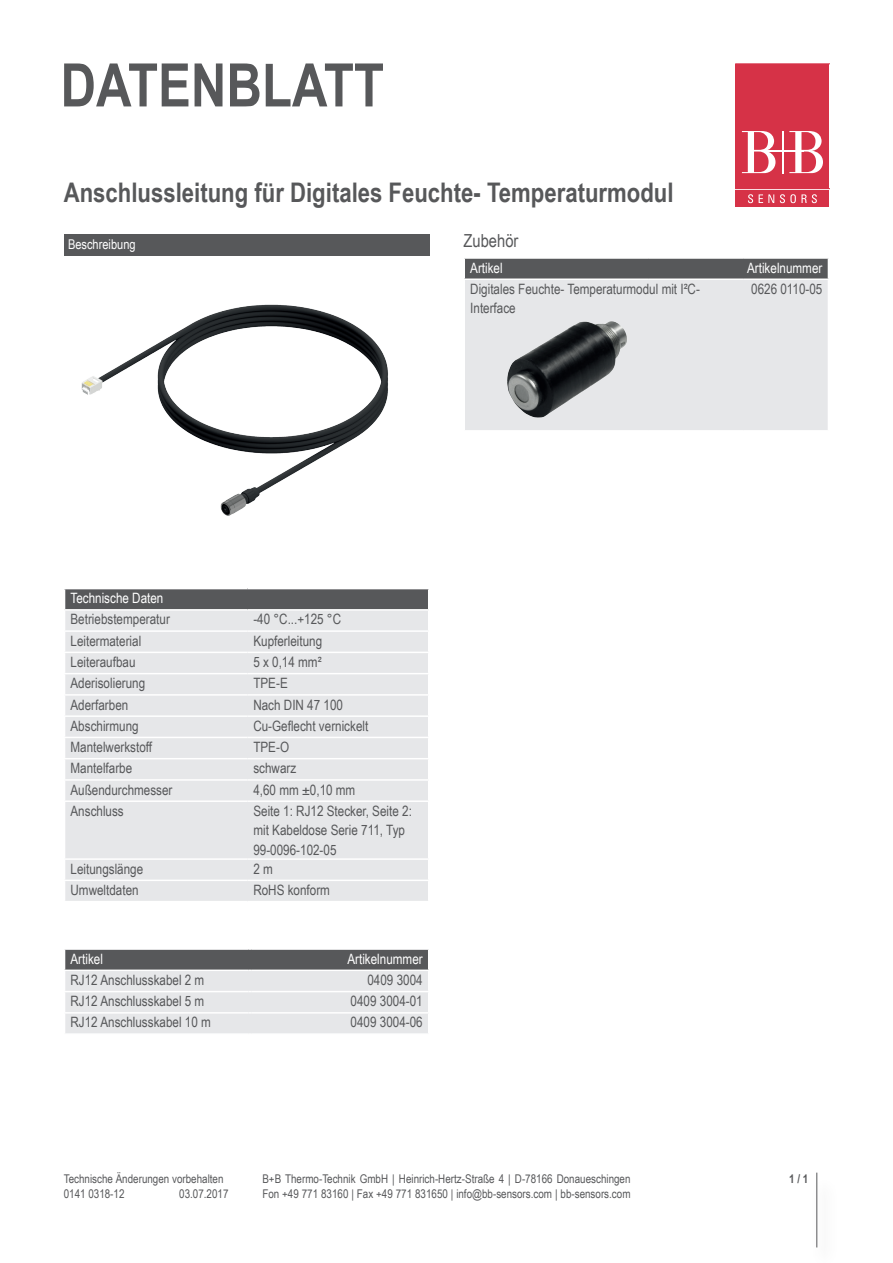
<style>
.page{position:relative;width:893px;height:1263px;background:#fff}
.page>*{position:absolute;margin:0;border:0;box-sizing:border-box;transform-origin:0 0}
.t1{font:700 60px "Arial Narrow";color:#57585a}
.t2{font:700 27px "Arial Narrow";color:#57585a}
.t3{font:18px "Arial Narrow";color:#57585a}
.t4{font:14.25px/19.5px "Arial Narrow";color:#57585a}
.t5{font:14.25px "Arial Narrow";color:#fff}
.t6{font:13.5px "Arial Narrow";color:#fff}
.t7{font:12px/15px "Arial Narrow";color:#57585a}
.t8{font:700 12px "Arial Narrow";color:#57585a}
</style>
<div class="page">
<div style="left:64px;top:234px;width:365px;height:21px;background:#57585a"></div>
<img style="left:81px;top:304px;width:307px;height:212px">
<div style="left:65px;top:589px;width:364px;height:21px;background:#57585a"></div>
<div style="left:65px;top:611px;width:363px;height:290px;background:#e6e7e9"></div>
<hr style="left:64px;top:609px;width:183px;height:2px;background:#fff">
<hr style="left:247px;top:609px;width:182px;height:2px;background:#fff">
<hr style="left:64px;top:630px;width:183px;height:2px;background:#fff">
<hr style="left:247px;top:630px;width:182px;height:2px;background:#fff">
<hr style="left:64px;top:652px;width:183px;height:1px;background:#fff">
<hr style="left:247px;top:652px;width:182px;height:1px;background:#fff">
<hr style="left:64px;top:673px;width:183px;height:1px;background:#fff">
<hr style="left:247px;top:673px;width:182px;height:1px;background:#fff">
<hr style="left:64px;top:694px;width:183px;height:2px;background:#fff">
<hr style="left:247px;top:694px;width:182px;height:2px;background:#fff">
<hr style="left:64px;top:715px;width:183px;height:2px;background:#fff">
<hr style="left:247px;top:715px;width:182px;height:2px;background:#fff">
<hr style="left:64px;top:737px;width:183px;height:1px;background:#fff">
<hr style="left:247px;top:737px;width:182px;height:1px;background:#fff">
<hr style="left:64px;top:758px;width:183px;height:1px;background:#fff">
<hr style="left:247px;top:758px;width:182px;height:1px;background:#fff">
<hr style="left:64px;top:779px;width:183px;height:2px;background:#fff">
<hr style="left:247px;top:779px;width:182px;height:2px;background:#fff">
<svg style="left:428px;top:589px;width:1px;height:21px"></svg>
<hr style="left:64px;top:800px;width:183px;height:2px;background:#fff">
<hr style="left:247px;top:800px;width:182px;height:2px;background:#fff">
<hr style="left:64px;top:858px;width:183px;height:2px;background:#fff">
<hr style="left:247px;top:858px;width:182px;height:2px;background:#fff">
<hr style="left:64px;top:880px;width:183px;height:1px;background:#fff">
<hr style="left:247px;top:880px;width:182px;height:1px;background:#fff">
<svg style="left:64px;top:949px;width:365px;height:85px;background:#c6c7c9"></svg>
<hr style="left:251px;top:1033px;width:178px;height:2px;background:#fff">
<div style="left:465px;top:280px;width:363px;height:150px;background:#e6e7e9"></div>
<div style="left:464px;top:258px;width:365px;height:20px;background:#57585a"></div>
<img style="left:489px;top:309px;width:152px;height:120px">
<div style="left:736px;top:190px;width:93px;height:17px;background:#d63247"></div>
<svg style="left:736px;top:64px;width:93px;height:139px"></svg>
<hr style="left:816px;top:1172px;width:1px;height:75px;background:#57585a">
<h1 class="t1" style="left:61px;top:40px;width:325px">DATENBLATT</h1>
<h2 class="t2" style="left:64px;top:172px;width:611px">Anschlussleitung für Digitales Feuchte- Temperaturmodul</h2>
<p class="t6" style="left:68px;top:235px;width:69px">Beschreibung</p>
<p class="t3" style="left:463px;top:227px;width:56px">Zubehör</p>
<p class="t5" style="left:470px;top:257px;width:34px">Artikel</p>
<p class="t5" style="left:747px;top:257px;width:77px">Artikelnummer</p>
<p class="t4" style="left:470px;top:279px;width:231px">Digitales Feuchte- Temperaturmodul mit I²C-<br>Interface</p>
<p class="t4" style="left:751px;top:279px;width:73px">0626 0110-05</p>
<p class="t5" style="left:71px;top:588px;width:94px">Technische Daten</p>
<p class="t4" style="left:71px;top:609px;width:101px">Betriebstemperatur</p>
<p class="t4" style="left:253px;top:609px;width:89px">-40 °C...+125 °C</p>
<p class="t4" style="left:71px;top:630px;width:72px">Leitermaterial</p>
<p class="t4" style="left:253px;top:630px;width:70px">Kupferleitung</p>
<p class="t4" style="left:71px;top:652px;width:66px">Leiteraufbau</p>
<p class="t4" style="left:253px;top:652px;width:70px">5 x 0,14 mm²</p>
<p class="t4" style="left:71px;top:673px;width:76px">Aderisolierung</p>
<p class="t4" style="left:253px;top:673px;width:36px">TPE-E</p>
<p class="t4" style="left:71px;top:694px;width:59px">Aderfarben</p>
<p class="t4" style="left:253px;top:694px;width:91px">Nach DIN 47 100</p>
<p class="t4" style="left:71px;top:715px;width:70px">Abschirmung</p>
<p class="t4" style="left:253px;top:715px;width:116px">Cu-Geflecht vernickelt</p>
<p class="t4" style="left:71px;top:737px;width:83px">Mantelwerkstoff</p>
<p class="t4" style="left:253px;top:737px;width:37px">TPE-O</p>
<p class="t4" style="left:71px;top:758px;width:63px">Mantelfarbe</p>
<p class="t4" style="left:253px;top:758px;width:44px">schwarz</p>
<p class="t4" style="left:71px;top:779px;width:103px">Außendurchmesser</p>
<p class="t4" style="left:253px;top:779px;width:103px">4,60 mm ±0,10 mm</p>
<p class="t4" style="left:71px;top:800px;width:55px">Anschluss</p>
<p class="t4" style="left:253px;top:800px;width:160px">Seite 1: RJ12 Stecker, Seite 2: mit Kabeldose Serie 711, Typ<br>99-0096-102-05</p>
<p class="t4" style="left:71px;top:858px;width:74px">Leitungslänge</p>
<p class="t4" style="left:253px;top:858px;width:21px">2 m</p>
<p class="t4" style="left:71px;top:880px;width:70px">Umweltdaten</p>
<p class="t4" style="left:253px;top:880px;width:78px">RoHS konform</p>
<p class="t5" style="left:71px;top:948px;width:34px">Artikel</p>
<p class="t5" style="left:347px;top:948px;width:77px">Artikelnummer</p>
<p class="t4" style="left:71px;top:970px;width:135px">RJ12 Anschlusskabel 2 m</p>
<p class="t4" style="left:367px;top:970px;width:57px">0409 3004</p>
<p class="t4" style="left:71px;top:991px;width:135px">RJ12 Anschlusskabel 5 m</p>
<p class="t4" style="left:351px;top:991px;width:74px">0409 3004-01</p>
<p class="t4" style="left:71px;top:1012px;width:142px">RJ12 Anschlusskabel 10 m</p>
<p class="t4" style="left:351px;top:1012px;width:74px">0409 3004-06</p>
<p class="t7" style="left:64px;top:1171px;width:161px">Technische Änderungen vorbehalten<br>0141 0318-12</p>
<p class="t7" style="left:179px;top:1186px;width:51px">03.07.2017</p>
<p class="t7" style="left:262px;top:1171px;width:370px">B+B Thermo-Technik GmbH | Heinrich-Hertz-Straße 4 | D-78166 Donaueschingen<br>Fon +49 771 83160 | Fax +49 771 831650 | info@bb-sensors.com | bb-sensors.com</p>
<p class="t8" style="left:789px;top:1170px;width:21px">1 / 1</p>
</div>
